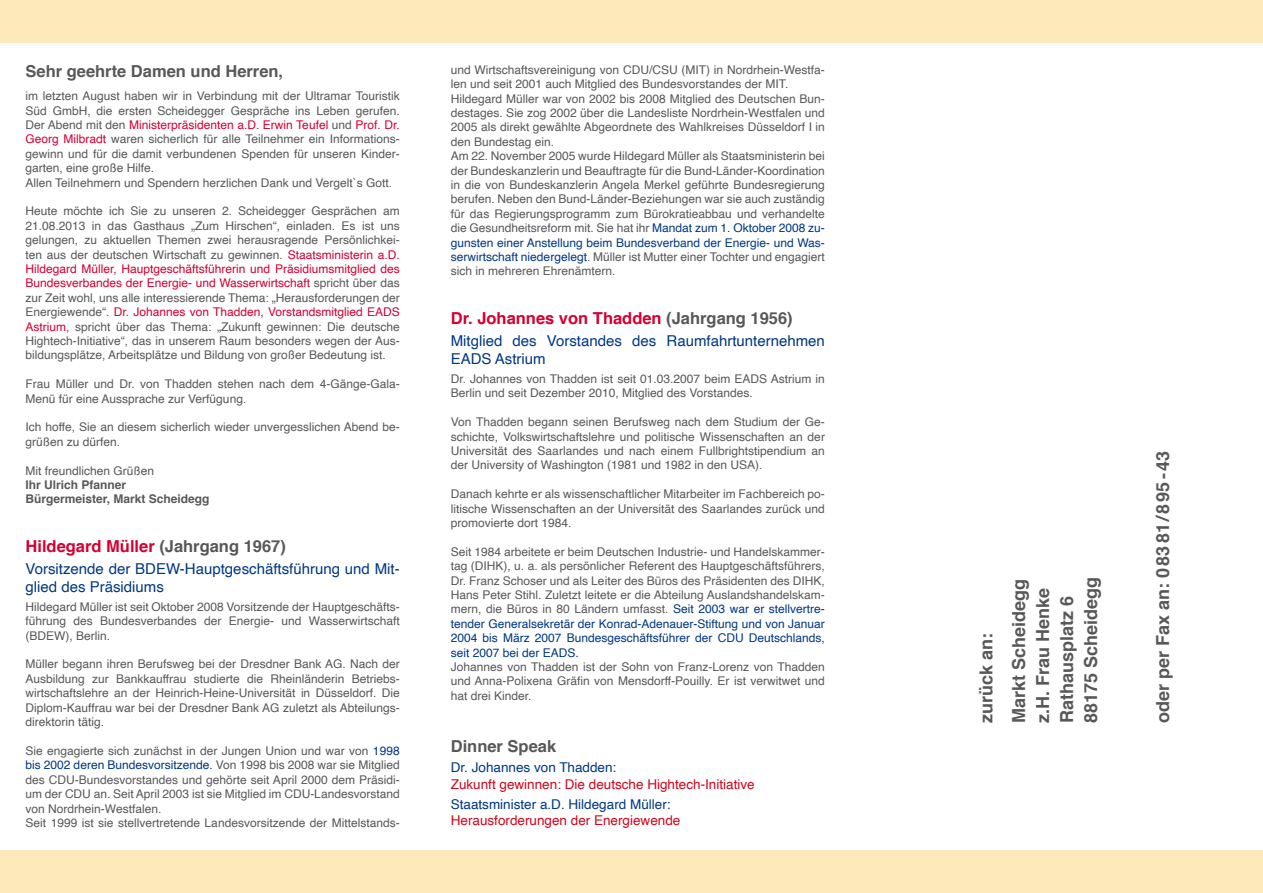
<style>
.page{position:relative;width:1263px;height:893px;background:#fff}
.page>*{position:absolute;margin:0;border:0;box-sizing:border-box;transform-origin:0 0}
.t1{font:700 18px/24px "Helvetica";color:#58585a}
.t2{font:700 16.5px "Helvetica";color:#d40032}
.t3{font:700 16.5px "Helvetica";color:#58585a}
.t4{font:15px/18px "Helvetica";color:#003882}
.t5{font:13.5px "Helvetica";color:#cd071e}
.t6{font:13.5px "Helvetica";color:#003882}
.t7{font:12px/14.4px "Helvetica";color:#58585a;text-align:justify}
.t8{font:700 12px/14.4px "Helvetica";color:#58585a}
.s1{color:#d40032}
.s2{color:#58585a}
.s3{color:#003882}
</style>
<div class="page">
<div style="left:0;top:0;width:1263px;height:43px;background:#fde9ba"></div>
<div style="left:0;top:850px;width:1263px;height:43px;background:#fde9ba"></div>
<h2 class="t3" style="left:26px;top:58px;width:259px">Sehr geehrte Damen und Herren,</h2>
<p class="t7" style="left:26px;top:89px;width:376px;text-align:left">im letzten August haben wir in Verbindung mit der Ultramar Touristik Süd GmbH, die ersten Scheidegger Gespräche ins Leben gerufen.<br>Der Abend mit den <span class="s1">Ministerpräsidenten a.D. Erwin Teufel</span> und <span class="s1">Prof. Dr.<br>Georg Milbradt</span> waren sicherlich für alle Teilnehmer ein Informations&shy;gewinn und für die damit verbundenen Spenden für unseren Kinder&shy;garten, eine große Hilfe.<br>Allen Teilnehmern und Spendern herzlichen Dank und Vergelt`s Gott.</p>
<p class="t7" style="left:26px;top:204px;width:376px">Heute möchte ich Sie zu unseren 2. Scheidegger Gesprächen am 21.08.2013 in das Gasthaus „Zum Hirschen“, einladen. Es ist uns gelungen, zu aktuellen Themen zwei herausragende Persönlichkei&shy;ten aus der deutschen Wirtschaft zu gewinnen. <span class="s1">Staatsministerin a.D.<br>Hildegard Müller, Hauptgeschäftsführerin und Präsidiumsmitglied des Bundesverbandes der Energie- und Wasserwirtschaft</span> spricht über das zur Zeit wohl, uns alle interessierende Thema: „Herausforderungen der Energiewende“. <span class="s1">Dr. Johannes von Thadden, Vorstandsmitglied EADS Astrium</span>, spricht über das Thema: „Zukunft gewinnen: Die deutsche Hightech-Initiative“, das in unserem Raum besonders wegen der Aus&shy;bildungsplätze, Arbeitsplätze und Bildung von großer Bedeutung ist.</p>
<p class="t7" style="left:26px;top:377px;width:376px">Frau Müller und Dr. von Thadden stehen nach dem 4-Gänge-Gala-<br>Menü für eine Aussprache zur Verfügung.</p>
<p class="t7" style="left:26px;top:420px;width:376px">Ich hoffe, Sie an diesem sicherlich wieder unvergesslichen Abend be&shy;grüßen zu dürfen.</p>
<p class="t7" style="left:26px;top:463px;width:130px">Mit freundlichen Grüßen</p>
<p class="t8" style="left:26px;top:478px;width:186px">Ihr Ulrich Pfanner<br>Bürgermeister, Markt Scheidegg</p>
<h2 class="t2" style="left:26px;top:533px;width:262px">Hildegard Müller <span class="s2">(Jahrgang 1967)</span></h2>
<p class="t4" style="left:26px;top:560px;width:376px">Vorsitzende der BDEW-Hauptgeschäftsführung und Mit&shy;glied des Präsidiums</p>
<p class="t7" style="left:26px;top:600px;width:376px">Hildegard Müller ist seit Oktober 2008 Vorsitzende der Hauptgeschäfts&shy;führung des Bundesverbandes der Energie- und Wasserwirtschaft (BDEW), Berlin.</p>
<p class="t7" style="left:26px;top:657px;width:376px">Müller begann ihren Berufsweg bei der Dresdner Bank AG. Nach der Ausbildung zur Bankkauffrau studierte die Rheinländerin Betriebs&shy;wirtschaftslehre an der Heinrich-Heine-Universität in Düsseldorf. Die Diplom-Kauffrau war bei der Dresdner Bank AG zuletzt als Abteilungs&shy;direktorin tätig.</p>
<p class="t7" style="left:26px;top:744px;width:376px;text-align:left">Sie engagierte sich zunächst in der Jungen Union und war von <span class="s3">1998 bis 2002 deren Bundesvorsitzende.</span> Von 1998 bis 2008 war sie Mitglied des CDU-Bundesvorstandes und gehörte seit April 2000 dem Präsidi&shy;um der CDU an. Seit April 2003 ist sie Mitglied im CDU-Landesvorstand von Nordrhein-Westfalen.<br>Seit 1999 ist sie stellvertretende Landesvorsitzende der Mittelstands-</p>
<p class="t7" style="left:451px;top:63px;width:376px;text-align:left">und Wirtschaftsvereinigung von CDU/CSU (MIT) in Nordrhein-Westfa&shy;len und seit 2001 auch Mitglied des Bundesvorstandes der MIT.<br>Hildegard Müller war von 2002 bis 2008 Mitglied des Deutschen Bun&shy;destages. Sie zog 2002 über die Landesliste Nordrhein-Westfalen und 2005 als direkt gewählte Abgeordnete des Wahlkreises Düsseldorf I in den Bundestag ein.<br>Am 22. November 2005 wurde Hildegard Müller als Staatsministerin bei der Bundeskanzlerin und Beauftragte für die Bund-Länder-Koordination in die von Bundeskanzlerin Angela Merkel geführte Bundesregierung berufen. Neben den Bund-Länder-Beziehungen war sie auch zuständig für das Regierungsprogramm zum Bürokratieabbau und verhandelte die Gesundheitsreform mit. Sie hat ihr <span class="s3">Mandat zum 1. Oktober 2008 zu&shy;gunsten einer Anstellung beim Bundesverband der Energie- und Was&shy;serwirtschaft niedergelegt</span>. Müller ist Mutter einer Tochter und engagiert sich in mehreren Ehrenämtern.</p>
<h2 class="t2" style="left:451px;top:305px;width:343px">Dr. Johannes von Thadden <span class="s2">(Jahrgang 1956)</span></h2>
<p class="t4" style="left:451px;top:332px;width:376px">Mitglied des Vorstandes des Raumfahrtunternehmen<br>EADS Astrium</p>
<p class="t7" style="left:451px;top:372px;width:376px">Dr. Johannes von Thadden ist seit 01.03.2007 beim EADS Astrium in<br>Berlin und seit Dezember 2010, Mitglied des Vorstandes.</p>
<p class="t7" style="left:451px;top:415px;width:376px">Von Thadden begann seinen Berufsweg nach dem Studium der Ge&shy;schichte, Volkswirtschaftslehre und politische Wissenschaften an der Universität des Saarlandes und nach einem Fullbrightstipendium an der University of Washington (1981 und 1982 in den USA).</p>
<p class="t7" style="left:451px;top:487px;width:376px">Danach kehrte er als wissenschaftlicher Mitarbeiter im Fachbereich po&shy;litische Wissenschaften an der Universität des Saarlandes zurück und promovierte dort 1984.</p>
<p class="t7" style="left:451px;top:545px;width:376px">Seit 1984 arbeitete er beim Deutschen Industrie- und Handelskammer&shy;tag (DIHK), u. a. als persönlicher Referent des Hauptgeschäftsführers, Dr. Franz Schoser und als Leiter des Büros des Präsidenten des DIHK, Hans Peter Stihl. Zuletzt leitete er die Abteilung Auslandshandelskam&shy;mern, die Büros in 80 Ländern umfasst. <span class="s3">Seit 2003 war er stellvertre&shy;tender Generalsekretär der Konrad-Adenauer-Stiftung und von Januar 2004 bis März 2007 Bundesgeschäftsführer der CDU Deutschlands, seit 2007 bei der EADS.</span></p>
<p class="t7" style="left:451px;top:660px;width:376px">Johannes von Thadden ist der Sohn von Franz-Lorenz von Thadden und Anna-Polixena Gräfin von Mensdorff-Pouilly. Er ist verwitwet und hat drei Kinder.</p>
<h2 class="t3" style="left:451px;top:733px;width:107px">Dinner Speak</h2>
<p class="t6" style="left:451px;top:757px;width:167px">Dr. Johannes von Thadden:</p>
<p class="t5" style="left:451px;top:773px;width:305px">Zukunft gewinnen: Die deutsche Hightech-Initiative</p>
<p class="t6" style="left:451px;top:794px;width:221px">Staatsminister a.D. Hildegard Müller:</p>
<p class="t5" style="left:451px;top:810px;width:231px">Herausforderungen der Energiewende</p>
<h1 class="t1" style="left:970px;top:723px;width:146px;line-height:32.5px;rotate:-90deg">zurück an:<br>Markt Scheidegg</h1>
<h1 class="t1" style="left:1031px;top:723px;width:148px;rotate:-90deg">z.H. Frau Henke<br>Rathausplatz 6<br>88175 Scheidegg</h1>
<h1 class="t1" style="left:1151px;top:723px;width:273px;rotate:-90deg">oder per Fax an: 08381/895-43</h1>
</div>
